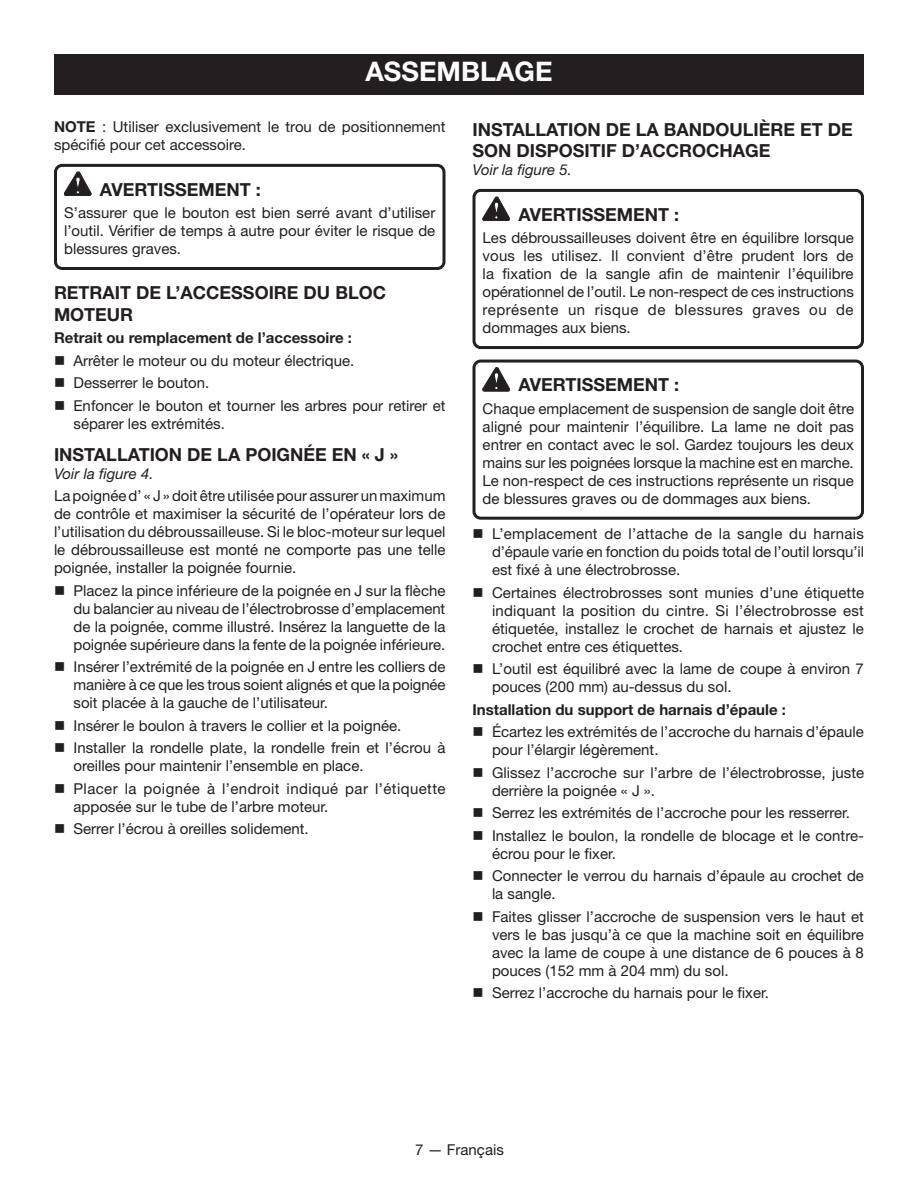
<style>
.page{position:relative;width:918px;height:1188px;background:#fff}
.page>*{position:absolute;margin:0;border:0;box-sizing:border-box;transform-origin:0 0}
.HEADING{font:700 27px "Helvetica Neue LT Std";color:#fff}
.Heading_2_no_space{font:700 18px/21.6px "Helvetica Neue LT Std";color:#231f20}
.Warning{font:700 18px "Helvetica Neue LT Std";color:#231f20}
.Heading_2{font:700 18px/21.6px "Helvetica Neue LT Std";color:#231f20}
.Warning_text{font:15px/18px "Helvetica Neue LT Std";color:#231f20;text-align:justify}
.Body_text{font:15px/18px "Helvetica Neue LT Std";color:#231f20;text-align:justify}
.Warning_text-2{font:15px/18px "Helvetica Neue LT Std";letter-spacing:.025em;color:#231f20}
.Body_text_subhead{font:700 15px "Helvetica Neue LT Std";color:#231f20}
.NOTE_in_body{font:15px/18px "Helvetica Neue LT Std";color:#231f20}
.See_figure{font:italic 15px "Helvetica Neue LT Std";color:#231f20}
.s1{font-weight:700}
</style>
<div class="page">
<div style="left:54px;top:54px;width:810px;height:40px;background:#231f20"></div>
<div style="left:54px;top:164px;width:392px;height:106px;border:3px solid #231f20;border-radius:7px"></div>
<svg style="left:64px;top:172px;width:27px;height:24px"></svg>
<div style="left:472px;top:189px;width:392px;height:160px;border:3px solid #231f20;border-radius:7px"></div>
<div style="left:472px;top:360px;width:392px;height:160px;border:3px solid #231f20;border-radius:7px"></div>
<svg style="left:483px;top:197px;width:27px;height:24px"></svg>
<svg style="left:483px;top:367px;width:27px;height:24px"></svg>
<p class="HEADING" style="left:365px;top:55px;width:189px">ASSEMBLAGE</p>
<p class="NOTE_in_body" style="left:54px;top:118px;width:393px"><span class="s1">NOTE</span> : Utiliser exclusivement le trou de positionnement spécifié pour cet accessoire.</p>
<p class="Warning" style="left:100px;top:178px;width:162px">AVERTISSEMENT :</p>
<p class="Warning_text" style="left:64px;top:203px;width:373px">S’assurer que le bouton est bien serré avant d’utiliser l’outil. Vérifier de temps à autre pour éviter le risque de blessures graves.</p>
<p class="Heading_2" style="left:54px;top:281px;width:334px">RETRAIT DE L’ACCESSOIRE DU BLOC<br>MOTEUR</p>
<p class="Body_text_subhead" style="left:54px;top:329px;width:299px">Retrait ou remplacement de l’accessoire :</p>
<p class="Warning_text" style="left:74px;top:351px;width:282px">Arrêter le moteur ou du moteur électrique.</p>
<p class="Warning_text" style="left:74px;top:373px;width:137px">Desserrer le bouton.</p>
<p class="Warning_text" style="left:74px;top:396px;width:373px">Enfoncer le bouton et tourner les arbres pour retirer et séparer les extrémités.</p>
<p class="Heading_2_no_space" style="left:54px;top:443px;width:345px">INSTALLATION DE LA POIGNÉE EN « J »</p>
<p class="See_figure" style="left:54px;top:464px;width:101px">Voir la figure 4.</p>
<p class="Body_text" style="left:54px;top:487px;width:393px">La poignée d’ « J » doit être utilisée pour assurer un maximum de contrôle et maximiser la sécurité de l’opérateur lors de l’utilisation du débroussailleuse. Si le bloc-moteur sur lequel le débroussailleuse est monté ne comporte pas une telle poignée, installer la poignée fournie.</p>
<p class="Warning_text" style="left:74px;top:581px;width:373px">Placez la pince inférieure de la poignée en J sur la flèche du balancier au niveau de l’électrobrosse d’emplacement de la poignée, comme illustré. Insérez la languette de la poignée supérieure dans la fente de la poignée inférieure.</p>
<p class="Warning_text" style="left:74px;top:658px;width:373px">Insérer l’extrémité de la poignée en J entre les colliers de manière à ce que les trous soient alignés et que la poignée soit placée à la gauche de l’utilisateur.</p>
<p class="Warning_text" style="left:74px;top:716px;width:329px">Insérer le boulon à travers le collier et la poignée.</p>
<p class="Warning_text" style="left:74px;top:739px;width:373px">Installer la rondelle plate, la rondelle frein et l’écrou à oreilles pour maintenir l’ensemble en place.</p>
<p class="Warning_text-2" style="left:74px;top:779px;width:374px">Placer la poignée à l’endroit indiqué par l’étiquette apposée sur le tube de l’arbre moteur.</p>
<p class="Warning_text" style="left:74px;top:820px;width:237px">Serrer l’écrou à oreilles solidement.</p>
<p class="Heading_2_no_space" style="left:472px;top:118px;width:382px">INSTALLATION DE LA BANDOULIÈRE ET DE<br>SON DISPOSITIF D’ACCROCHAGE</p>
<p class="See_figure" style="left:472px;top:161px;width:101px">Voir la figure 5.</p>
<p class="Warning" style="left:518px;top:203px;width:162px">AVERTISSEMENT :</p>
<p class="Warning_text" style="left:483px;top:228px;width:373px">Les débroussailleuses doivent être en équilibre lorsque vous les utilisez. Il convient d’être prudent lors de la fixation de la sangle afin de maintenir l’équilibre opérationnel de l’outil. Le non-respect de ces instructions représente un risque de blessures graves ou de dommages aux biens.</p>
<p class="Warning" style="left:518px;top:374px;width:162px">AVERTISSEMENT :</p>
<p class="Warning_text" style="left:483px;top:399px;width:373px">Chaque emplacement de suspension de sangle doit être aligné pour maintenir l’équilibre. La lame ne doit pas entrer en contact avec le sol. Gardez toujours les deux mains sur les poignées lorsque la machine est en marche.<br>Le non-respect de ces instructions représente un risque de blessures graves ou de dommages aux biens.</p>
<p class="Warning_text" style="left:492px;top:524px;width:374px">L’emplacement de l’attache de la sangle du harnais d’épaule varie en fonction du poids total de l’outil lorsqu’il est fixé à une électrobrosse.</p>
<p class="Warning_text" style="left:492px;top:583px;width:374px">Certaines électrobrosses sont munies d’une étiquette indiquant la position du cintre. Si l’électrobrosse est étiquetée, installez le crochet de harnais et ajustez le crochet entre ces étiquettes.</p>
<p class="Warning_text" style="left:492px;top:659px;width:373px">L’outil est équilibré avec la lame de coupe à environ 7 pouces (200 mm) au-dessus du sol.</p>
<p class="Body_text_subhead" style="left:472px;top:700px;width:315px">Installation du support de harnais d’épaule :</p>
<p class="Warning_text" style="left:492px;top:722px;width:373px">Écartez les extrémités de l’accroche du harnais d’épaule pour l’élargir légèrement.</p>
<p class="Warning_text" style="left:492px;top:763px;width:374px">Glissez l’accroche sur l’arbre de l’électrobrosse, juste derrière la poignée « J ».</p>
<p class="Warning_text" style="left:492px;top:803px;width:360px">Serrez les extrémités de l’accroche pour les resserrer.</p>
<p class="Warning_text" style="left:492px;top:826px;width:373px">Installez le boulon, la rondelle de blocage et le contre&shy;écrou pour le fixer.</p>
<p class="Warning_text" style="left:492px;top:866px;width:373px">Connecter le verrou du harnais d’épaule au crochet de la sangle.</p>
<p class="Warning_text" style="left:492px;top:907px;width:373px">Faites glisser l’accroche de suspension vers le haut et vers le bas jusqu’à ce que la machine soit en équilibre avec la lame de coupe à une distance de 6 pouces à 8 pouces (152 mm à 204 mm) du sol.</p>
<p class="Warning_text" style="left:492px;top:983px;width:278px">Serrez l’accroche du harnais pour le fixer.</p>
<p class="Warning_text" style="left:415px;top:1140px;width:90px">7 — Français</p>
</div>
